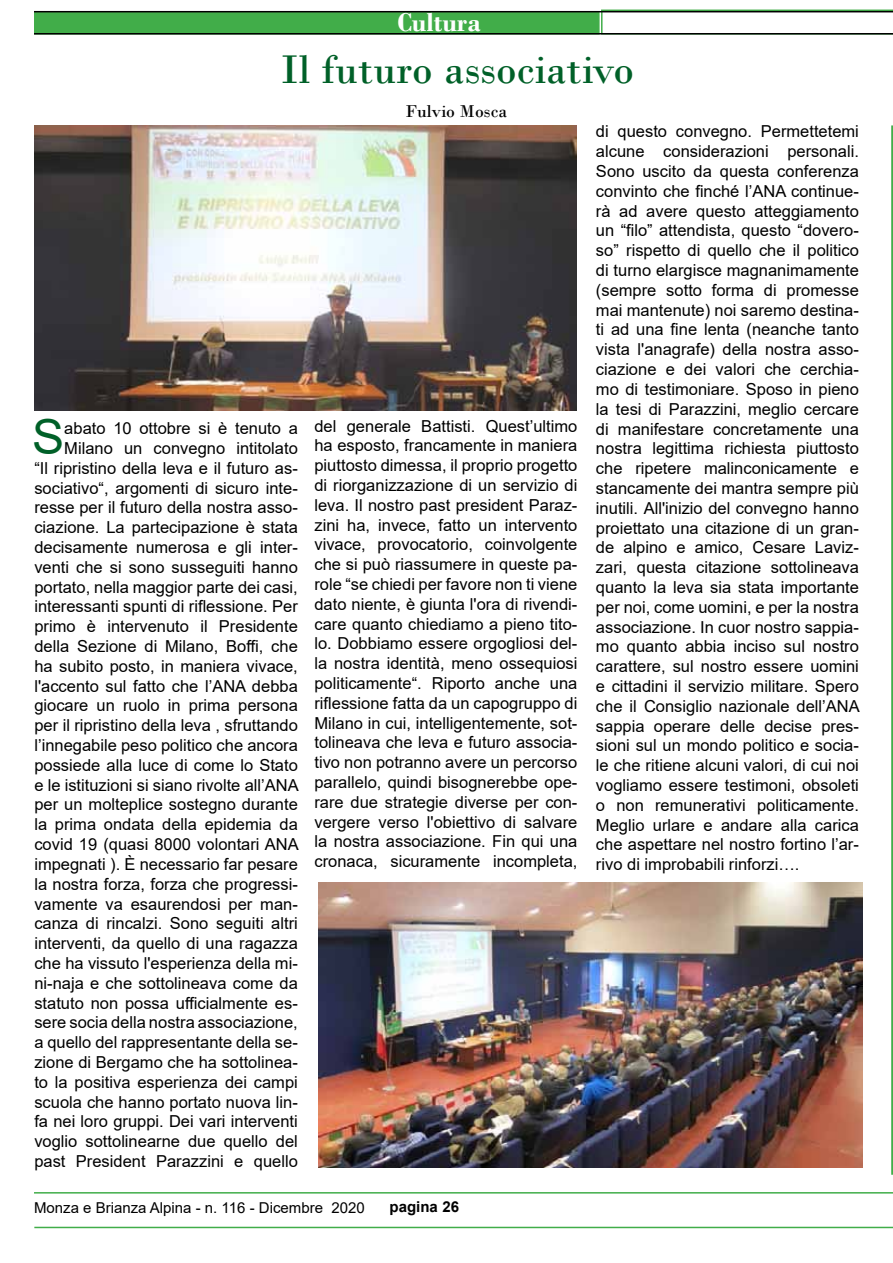
<style>
.page{position:relative;width:893px;height:1263px;background:#fff}
.page>*{position:absolute;margin:0;border:0;box-sizing:border-box;transform-origin:0 0}
.t1{font:48.15px "Arial";color:#006028}
.t2{font:42px "Bodoni";color:#006028}
.t3{font:700 27px "Bodoni";color:#fff}
.t4{font:18px "Bodoni";color:#000}
.t5{font:16.5px/19.8px "Arial";color:#000;text-align:justify}
.t6{font:15px "Arial";color:#000}
.t7{font:700 15px "Arial";color:#000}
</style>
<div class="page">
<div style="left:34px;top:12px;width:566px;height:23px;background:#41ad49;border:2px solid #41ad49"></div>
<svg style="left:601px;top:10px;width:292px;height:23px"></svg>
<hr style="left:34px;top:11px;width:859px;height:1px;background:#000">
<hr style="left:34px;top:33px;width:859px;height:2px;background:#000">
<hr style="left:891px;top:125px;width:2px;height:1050px;background:#41ad49">
<hr style="left:34px;top:1192px;width:859px;height:1px;background:#41ad49">
<hr style="left:34px;top:1227px;width:859px;height:1px;background:#41ad49">
<img style="left:34px;top:125px;width:542px;height:285px">
<img style="left:319px;top:882px;width:543px;height:285px">
<h3 class="t3" style="left:397px;top:6px;width:85px">Cultura</h3>
<h2 class="t2" style="left:281px;top:45px;width:355px">Il futuro associativo</h2>
<p class="t4" style="left:405px;top:101px;width:103px">Fulvio Mosca</p>
<p class="t5" style="left:596px;top:122px;width:265px">di questo convegno. Permettetemi alcune considerazioni personali.<br>Sono uscito da questa conferenza convinto che finché l’ANA continue&shy;rà ad avere questo atteggiamento un “filo” attendista, questo “dovero&shy;so” rispetto di quello che il politico di turno elargisce magnanimamente (sempre sotto forma di promesse mai mantenute) noi saremo destina&shy;ti ad una fine lenta (neanche tanto vista l'anagrafe) della nostra asso&shy;ciazione e dei valori che cerchia&shy;mo di testimoniare. Sposo in pieno la tesi di Parazzini, meglio cercare di manifestare concretamente una nostra legittima richiesta piuttosto che ripetere malinconicamente e stancamente dei mantra sempre più inutili. All'inizio del convegno hanno proiettato una citazione di un gran&shy;de alpino e amico, Cesare Laviz&shy;zari, questa citazione sottolineava quanto la leva sia stata importante per noi, come uomini, e per la nostra associazione. In cuor nostro sappia&shy;mo quanto abbia inciso sul nostro carattere, sul nostro essere uomini e cittadini il servizio militare. Spero che il Consiglio nazionale dell’ANA sappia operare delle decise pres&shy;sioni sul un mondo politico e socia&shy;le che ritiene alcuni valori, di cui noi vogliamo essere testimoni, obsoleti o non remunerativi politicamente.<br>Meglio urlare e andare alla carica che aspettare nel nostro fortino l’ar&shy;rivo di improbabili rinforzi….</p>
<h1 class="t1" style="left:32px;top:404px;width:34px">S</h1>
<p class="t5" style="left:34px;top:418px;width:266px;text-align:right">abato 10 ottobre si è tenuto a Milano un convegno intitolato<br>“Il ripristino della leva e il futuro as&shy;sociativo“, argomenti di sicuro inte&shy;resse per il futuro della nostra asso&shy;ciazione. La partecipazione è stata decisamente numerosa e gli inter&shy;venti che si sono susseguiti hanno portato, nella maggior parte dei casi, interessanti spunti di riflessione. Per primo è intervenuto il Presidente della Sezione di Milano, Boffi, che ha subito posto, in maniera vivace, l'accento sul fatto che l’ANA debba giocare un ruolo in prima persona per il ripristino della leva , sfruttando l’innegabile peso politico che ancora possiede alla luce di come lo Stato e le istituzioni si siano rivolte all’ANA per un molteplice sostegno durante la prima ondata della epidemia da covid 19 (quasi 8000 volontari ANA impegnati ). È necessario far pesare la nostra forza, forza che progressi&shy;vamente va esaurendosi per man&shy;canza di rincalzi. Sono seguiti altri interventi, da quello di una ragazza che ha vissuto l'esperienza della mi&shy;ni-naja e che sottolineava come da statuto non possa ufficialmente es&shy;sere socia della nostra associazione, a quello del rappresentante della se&shy;zione di Bergamo che ha sottolinea&shy;to la positiva esperienza dei campi scuola che hanno portato nuova lin&shy;fa nei loro gruppi. Dei vari interventi voglio sottolinearne due quello del past President Parazzini e quello</p>
<p class="t5" style="left:314px;top:416px;width:264px">del generale Battisti. Quest’ultimo ha esposto, francamente in maniera piuttosto dimessa, il proprio progetto di riorganizzazione di un servizio di leva. Il nostro past president Paraz&shy;zini ha, invece, fatto un intervento vivace, provocatorio, coinvolgente che si può riassumere in queste pa&shy;role “se chiedi per favore non ti viene dato niente, è giunta l'ora di rivendi&shy;care quanto chiediamo a pieno tito&shy;lo. Dobbiamo essere orgogliosi del&shy;la nostra identità, meno ossequiosi politicamente“. Riporto anche una riflessione fatta da un capogruppo di Milano in cui, intelligentemente, sot&shy;tolineava che leva e futuro associa&shy;tivo non potranno avere un percorso parallelo, quindi bisognerebbe ope&shy;rare due strategie diverse per con&shy;vergere verso l'obiettivo di salvare la nostra associazione. Fin qui una cronaca, sicuramente incompleta,</p>
<p class="t6" style="left:34px;top:1197px;width:332px">Monza e Brianza Alpina - n. 116 - Dicembre 2020</p>
<p class="t7" style="left:390px;top:1196px;width:71px">pagina 26</p>
</div>
